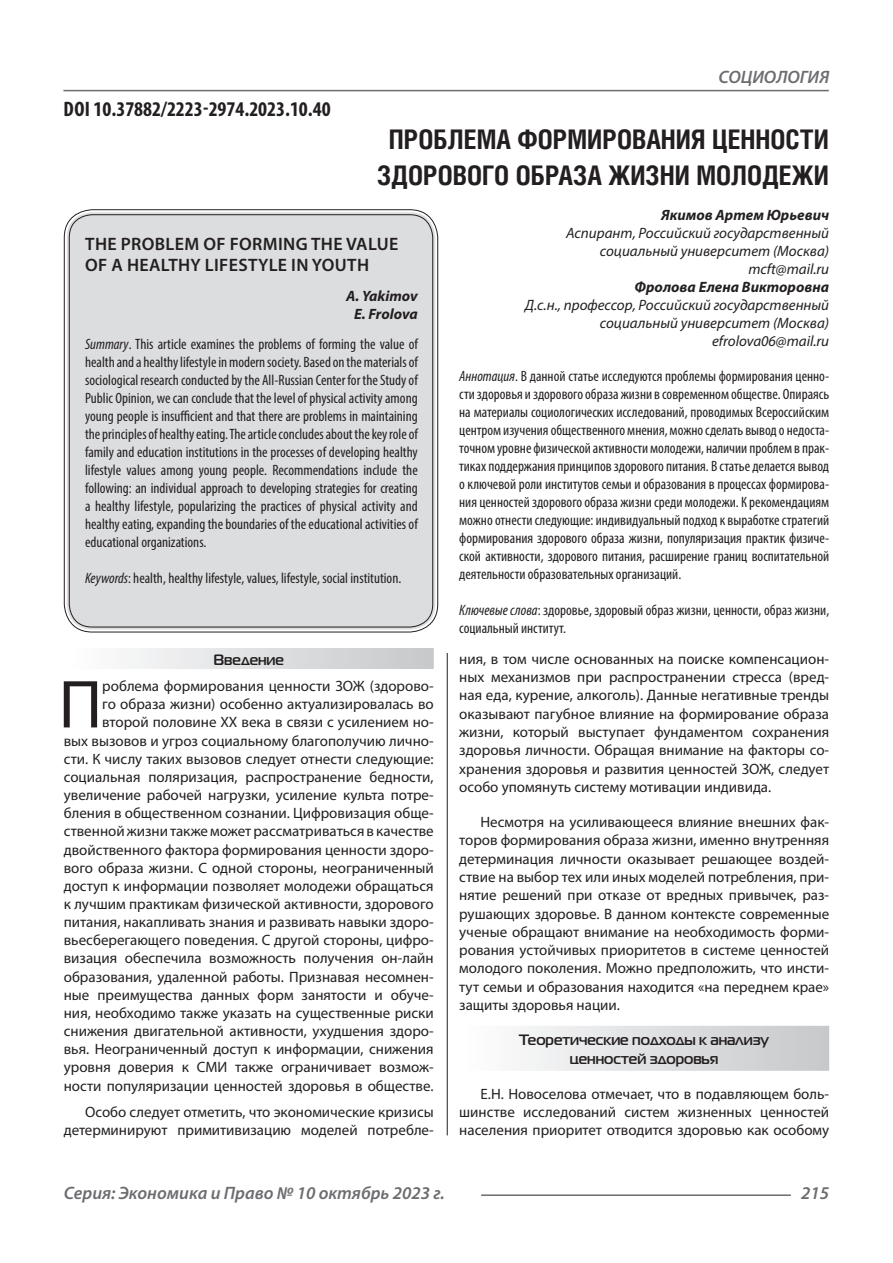
<style>
.page{position:relative;width:893px;height:1263px;background:#fff}
.page>*{position:absolute;margin:0;border:0;box-sizing:border-box;transform-origin:0 0}
.Статья_текст_первый{font:68.4px "Myriad Pro";color:#231f20}
.Статья_название{font:700 27px/36px "Helios Cond C";color:#231f20;text-align:center}
.ДОИ{font:700 condensed 21px "Myriad Pro";color:#231f20}
.Статья_название_англ{font:600 18px/21.6px "Myriad Pro";letter-spacing:.02em;color:#231f20}
.t1{font:italic 600 18px "Myriad Pro";color:#6c6d70}
.Статья_текст{font:15px/18.3px "Myriad Pro";color:#231f20;text-align:justify}
.Статья_текст_первый-2{font:15px/18.1px "Myriad Pro";color:#231f20;text-align:right}
.Статья_аннотация_тек{font:condensed 15px/18px "Myriad Pro";color:#231f20;text-align:justify}
.Статья_аннотация_анг{font:condensed 15px/18px "Myriad Pro";color:#231f20;text-align:justify}
.Статья_автор_инфо{font:italic 15px/18px "Myriad Pro";color:#231f20;text-align:right}
.Статья_подзаголовок{font:700 15px/18.3px "Magistral C";color:#231f20;text-align:center}
.Статья_автор_инфо-2{font:italic 700 15px "Myriad Pro";color:#231f20}
.Статья_автор_англ{font:italic 700 15px "Myriad Pro";color:#231f20}
.s1{font-style:italic}
</style>
<div class="page">
<hr style="left:447px;top:128px;width:1px;height:1007px;background:#231f20">
<hr style="left:63px;top:90px;width:766px;height:1px;background:#6c6d70">
<hr style="left:481px;top:1194px;width:310px;height:2px;background:#6c6d70">
<div style="left:441px;top:100px;width:10px;height:553px;background:#fff"></div>
<div style="left:67px;top:212px;width:368px;height:417px;background:#dcdddf;border-radius:26px"></div>
<div style="left:64px;top:648px;width:370px;height:21px;background:linear-gradient(to right,#fefeff,#c6c8ca)"></div>
<div style="left:459px;top:1026px;width:370px;height:45px;background:linear-gradient(to right,#fefeff,#c6c8ca)"></div>
<p class="ДОИ" style="left:64px;top:96px;width:269px">DOI 10.37882/2223-2974.2023.10.40</p>
<p class="t1" style="left:718px;top:66px;width:112px">СОЦИОЛОГИЯ</p>
<p class="Статья_название" style="left:377px;top:121px;width:453px">ПРОБЛЕМА ФОРМИРОВАНИЯ ЦЕННОСТИ<br>ЗДОРОВОГО ОБРАЗА ЖИЗНИ МОЛОДЕЖИ</p>
<p class="Статья_автор_инфо-2" style="left:661px;top:206px;width:169px">Якимов Артем Юрьевич</p>
<p class="Статья_автор_инфо" style="left:566px;top:224px;width:264px">Аспирант, Российский государственный социальный университет (Москва)</p>
<p class="Статья_автор_инфо" style="left:748px;top:260px;width:82px">mcft@mail.ru</p>
<p class="Статья_автор_инфо-2" style="left:634px;top:278px;width:196px">Фролова Елена Викторовна</p>
<p class="Статья_автор_инфо" style="left:525px;top:296px;width:306px">Д.с.н., профессор, Российский государственный социальный университет (Москва)</p>
<p class="Статья_автор_инфо" style="left:712px;top:332px;width:119px">efrolova06@mail.ru</p>
<p class="Статья_аннотация_тек" style="left:459px;top:366px;width:371px"><span class="s1">Аннотация</span>. В данной статье исследуются проблемы формирования ценно&shy;сти здоровья и здорового образа жизни в современном обществе. Опираясь на материалы социологических исследований, проводимых Всероссийским центром изучения общественного мнения, можно сделать вывод о недоста&shy;точном уровне физической активности молодежи, наличии проблем в прак&shy;тиках поддержания принципов здорового питания. В статье делается вывод о ключевой роли институтов семьи и образования в процессах формирова&shy;ния ценностей здорового образа жизни среди молодежи. К рекомендациям можно отнести следующие: индивидуальный подход к выработке стратегий формирования здорового образа жизни, популяризация практик физиче&shy;ской активности, здорового питания, расширение границ воспитательной деятельности образовательных организаций.</p>
<p class="Статья_аннотация_тек" style="left:459px;top:600px;width:371px"><span class="s1">Ключевые слова</span>: здоровье, здоровый образ жизни, ценности, образ жизни, социальный институт.</p>
<p class="Статья_название_англ" style="left:85px;top:232px;width:315px">THE PROBLEM OF FORMING THE VALUE<br>OF A HEALTHY LIFESTYLE IN YOUTH</p>
<p class="Статья_автор_англ" style="left:346px;top:286px;width:73px">A. Yakimov</p>
<p class="Статья_автор_англ" style="left:354px;top:304px;width:65px">E. Frolova</p>
<p class="Статья_аннотация_анг" style="left:85px;top:334px;width:334px"><span class="s1">Summary</span>. This article examines the problems of forming the value of health and a healthy lifestyle in modern society. Based on the materials of sociological research conducted by the All-Russian Center for the Study of Public Opinion, we can conclude that the level of physical activity among young people is insufficient and that there are problems in maintaining the principles of healthy eating. The article concludes about the key role of family and education institutions in the processes of developing healthy lifestyle values among young people. Recommendations include the following: an individual approach to developing strategies for creating a healthy lifestyle, popularizing the practices of physical activity and healthy eating, expanding the boundaries of the educational activities of educational organizations.</p>
<p class="Статья_аннотация_анг" style="left:85px;top:568px;width:318px"><span class="s1">Keywords</span>: health, healthy lifestyle, values, lifestyle, social institution.</p>
<p class="Статья_подзаголовок" style="left:213px;top:650px;width:72px">Введение</p>
<p class="Статья_текст_первый-2" style="left:64px;top:677px;width:371px">роблема формирования ценности ЗОЖ (здорово-<br>го образа жизни) особенно актуализировалась во второй половине XX века в связи с усилением но-<br>вых вызовов и угроз социальному благополучию лично&shy;сти. К числу таких вызовов следует отнести следующие: социальная поляризация, распространение бедности, увеличение рабочей нагрузки, усиление культа потре&shy;бления в общественном сознании. Цифровизация обще&shy;ственной жизни также может рассматриваться в качестве двойственного фактора формирования ценности здоро&shy;вого образа жизни. С одной стороны, неограниченный доступ к информации позволяет молодежи обращаться к лучшим практикам физической активности, здорового питания, накапливать знания и развивать навыки здоро&shy;вьесберегающего поведения. С другой стороны, цифро&shy;визация обеспечила возможность получения он-лайн образования, удаленной работы. Признавая несомнен&shy;ные преимущества данных форм занятости и обуче&shy;ния, необходимо также указать на существенные риски снижения двигательной активности, ухудшения здоро&shy;вья. Неограниченный доступ к информации, снижения уровня доверия к СМИ также ограничивает возмож&shy;ности популяризации ценностей здоровья в обществе.</p>
<p class="Статья_текст" style="left:64px;top:1103px;width:371px;text-align:right">Особо следует отметить, что экономические кризисы детерминируют примитивизацию моделей потребле-</p>
<p class="Статья_текст_первый" style="left:59px;top:662px;width:45px">П</p>
<p class="Статья_текст" style="left:459px;top:649px;width:371px">ния, в том числе основанных на поиске компенсацион&shy;ных механизмов при распространении стресса (вред&shy;ная еда, курение, алкоголь). Данные негативные тренды оказывают пагубное влияние на формирование образа жизни, который выступает фундаментом сохранения здоровья личности. Обращая внимание на факторы со&shy;хранения здоровья и развития ценностей ЗОЖ, следует особо упомянуть систему мотивации индивида.</p>
<p class="Статья_текст" style="left:459px;top:813px;width:371px;text-indent:21px">Несмотря на усиливающееся влияние внешних фак&shy;торов формирования образа жизни, именно внутренняя детерминация личности оказывает решающее воздей&shy;ствие на выбор тех или иных моделей потребления, при&shy;нятие решений при отказе от вредных привычек, раз&shy;рушающих здоровье. В данном контексте современные ученые обращают внимание на необходимость форми&shy;рования устойчивых приоритетов в системе ценностей молодого поколения. Можно предположить, что инсти&shy;тут семьи и образования находится «на переднем крае» защиты здоровья нации.</p>
<p class="Статья_подзаголовок" style="left:519px;top:1030px;width:251px">Теоретические подходы к анализу ценностей здоровья</p>
<p class="Статья_текст" style="left:459px;top:1084px;width:371px;text-indent:21px">Е.Н. Новоселова отмечает, что в подавляющем боль&shy;шинстве исследований систем жизненных ценностей населения приоритет отводится здоровью как особому</p>
<p class="t1" style="left:64px;top:1182px;width:383px">Серия: Экономика и Право № 10 октябрь 2023 г.</p>
<p class="t1" style="left:801px;top:1182px;width:30px">215</p>
</div>
